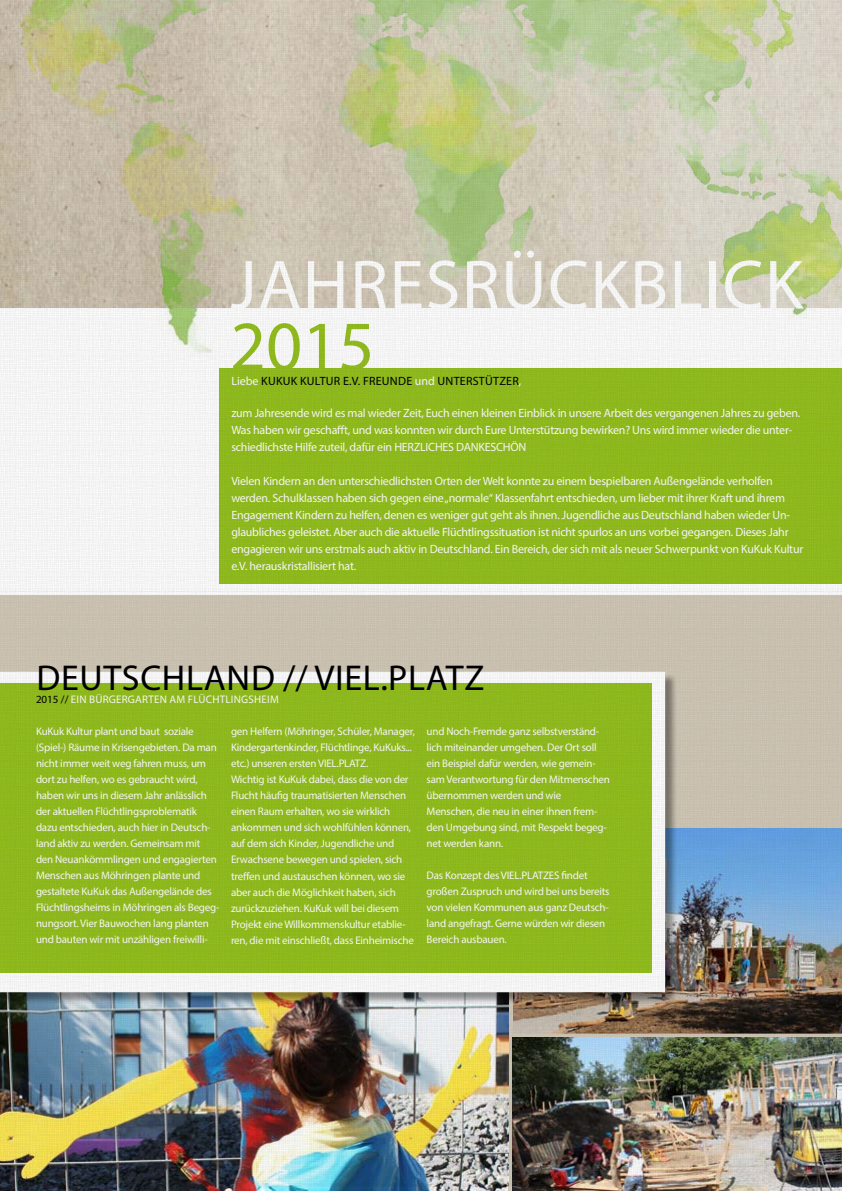
<style>
.page{position:relative;width:842px;height:1191px;background:#fff}
.page>*{position:absolute;margin:0;border:0;box-sizing:border-box;transform-origin:0 0}
.t1{font:70.5px "Myriad Pro";letter-spacing:.02em;color:#fff}
.t2{font:70.5px "Myriad Pro";color:#95c11f}
.t3{font:36px "Myriad Pro";letter-spacing:.02em;color:#000}
.t4{font:12px/17px "Myriad Pro";letter-spacing:-.02em;color:#fff}
.t5{font:12px "Myriad Pro";letter-spacing:.02em;color:#000}
.t6{font:11px/16px "Myriad Pro";letter-spacing:-.02em;color:#fff}
.t7{font:11px "Myriad Pro";letter-spacing:.02em;color:#fff}
.s1{color:#fff}
.s2{color:#000}
</style>
<div class="page">
<img style="left:513px;top:1186px;width:329px;height:5px">
<img style="left:0;top:0;width:842px;height:1186px">
<h1 class="t1" style="left:231px;top:241px;width:574px">JAHRESRÜCKBLICK</h1>
<h1 class="t2" style="left:230px;top:303px;width:146px">2015</h1>
<p class="t5" style="left:231px;top:374px;width:292px"><span class="s1">Liebe</span> KUKUK KULTUR E.V. FREUNDE <span class="s1">und</span> UNTERSTÜTZER<span class="s1">,</span></p>
<p class="t4" style="left:231px;top:404px;width:570px">zum Jahresende wird es mal wieder Zeit, Euch einen kleinen Einblick in unsere Arbeit des vergangenen Jahres zu geben.<br>Was haben wir geschafft, und was konnten wir durch Eure Unterstützung bewirken? Uns wird immer wieder die unter&shy;schiedlichste Hilfe zuteil, dafür ein HERZLICHES DANKESCHÖN</p>
<p class="t4" style="left:231px;top:472px;width:573px">Vielen Kindern an den unterschiedlichsten Orten der Welt konnte zu einem bespielbaren Außengelände verholfen werden. Schulklassen haben sich gegen eine „normale“ Klassenfahrt entschieden, um lieber mit ihrer Kraft und ihrem Engagement Kindern zu helfen, denen es weniger gut geht als ihnen. Jugendliche aus Deutschland haben wieder Un&shy;glaubliches geleistet. Aber auch die aktuelle Flüchtlingssituation ist nicht spurlos an uns vorbei gegangen. Dieses Jahr engagieren wir uns erstmals auch aktiv in Deutschland. Ein Bereich, der sich mit als neuer Schwerpunkt von KuKuk Kultur e.V. herauskristallisiert hat.</p>
<h2 class="t3" style="left:36px;top:655px;width:449px">DEUTSCHLAND // VIEL.PLATZ</h2>
<p class="t7" style="left:36px;top:692px;width:244px"><span class="s2">2015 //</span> EIN BÜRGERGARTEN AM FLÜCHTLINGSHEIM</p>
<p class="t6" style="left:427px;top:723px;width:185px">und Noch-Fremde ganz selbstverständ&shy;lich miteinander umgehen. Der Ort soll ein Beispiel dafür werden, wie gemein&shy;sam Verantwortung für den Mitmenschen übernommen werden und wie Menschen, die neu in einer ihnen frem&shy;den Umgebung sind, mit Respekt begeg&shy;net werden kann.</p>
<p class="t6" style="left:427px;top:867px;width:184px">Das Konzept des VIEL.PLATZES findet großen Zuspruch und wird bei uns bereits von vielen Kommunen aus ganz Deutsch&shy;land angefragt. Gerne würden wir diesen Bereich ausbauen.</p>
<p class="t6" style="left:36px;top:723px;width:185px">KuKuk Kultur plant und baut soziale (Spiel-) Räume in Krisengebieten. Da man nicht immer weit weg fahren muss, um dort zu helfen, wo es gebraucht wird, haben wir uns in diesem Jahr anlässlich der aktuellen Flüchtlingsproblematik dazu entschieden, auch hier in Deutsch&shy;land aktiv zu werden. Gemeinsam mit den Neuankömmlingen und engagierten Menschen aus Möhringen plante und gestaltete KuKuk das Außengelände des Flüchtlingsheims in Möhringen als Begeg&shy;nungsort. Vier Bauwochen lang planten und bauten wir mit unzähligen freiwilli-</p>
<p class="t6" style="left:231px;top:723px;width:185px">gen Helfern (Möhringer, Schüler, Manager, Kindergartenkinder, Flüchtlinge, KuKuks... etc.) unseren ersten VIEL.PLATZ.<br>Wichtig ist KuKuk dabei, dass die von der Flucht häufig traumatisierten Menschen einen Raum erhalten, wo sie wirklich ankommen und sich wohlfühlen können, auf dem sich Kinder, Jugendliche und Erwachsene bewegen und spielen, sich treffen und austauschen können, wo sie aber auch die Möglichkeit haben, sich zurückzuziehen. KuKuk will bei diesem Projekt eine Willkommenskultur etablie&shy;ren, die mit einschließt, dass Einheimische</p>
</div>
